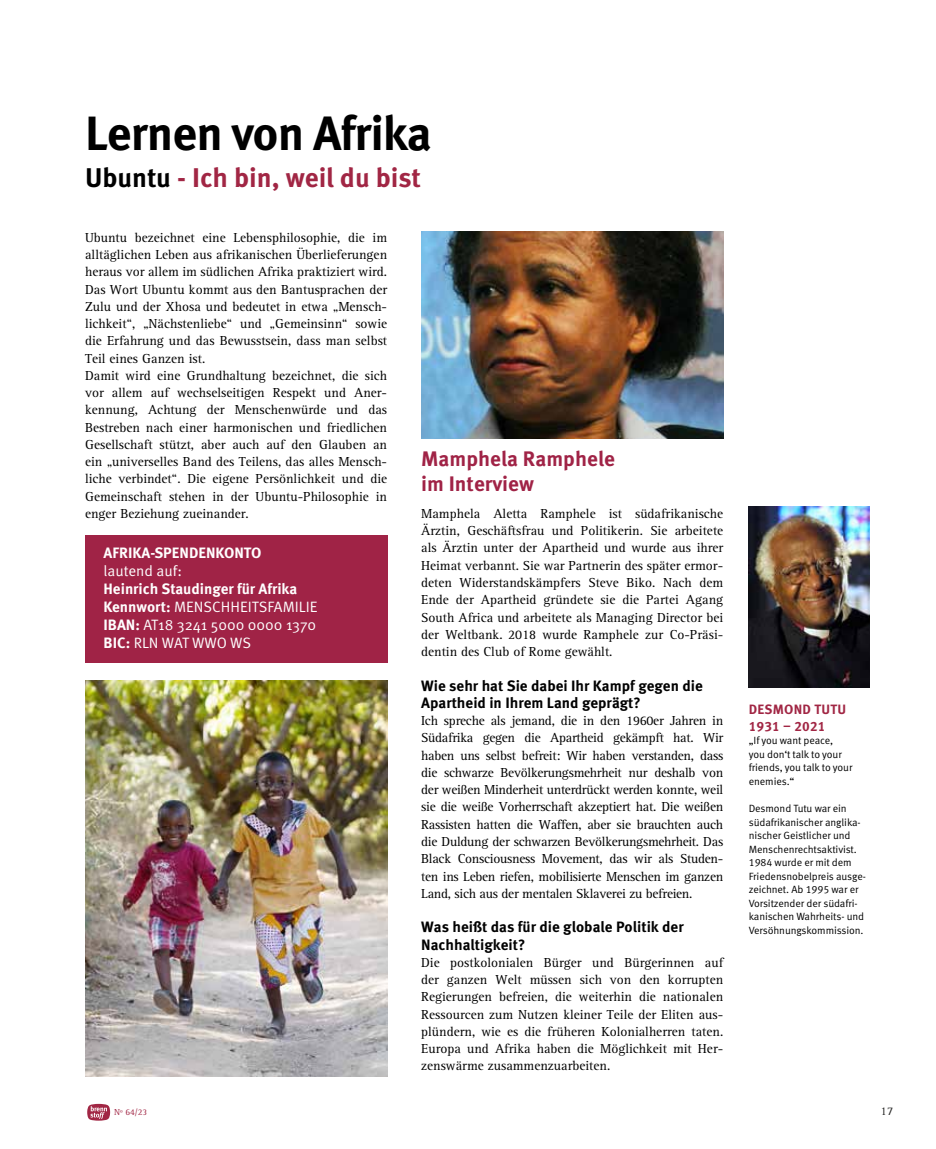
<style>
.page{position:relative;width:936px;height:1149px;background:#fff}
.page>*{position:absolute;margin:0;border:0;box-sizing:border-box;transform-origin:0 0}
.t1{font:700 48px "Meta Pro";letter-spacing:-.02em;color:#000}
.t2{font:700 27px "Meta Pro";letter-spacing:-.005em;color:#a12644}
.t3{font:700 21px/25.2px "Meta Pro";color:#a02346}
.t4{font:700 15px/17.2px "Meta Pro";color:#000}
.t5{font:15px/18px "Meta Pro";color:#fff}
.t6{font:700 15px "Meta Pro";color:#fff}
.t7{font:13.5px/17.2px "Rotis Serif Std";color:#000;text-align:justify}
.t8{font:700 13.5px/16.5px "Meta Pro";letter-spacing:.01em;color:#a12644}
.t9{font:12px "Rotis Serif Std";color:#282827}
.t10{font:10.5px/13.5px "Meta Pro";letter-spacing:-.01em;color:#000}
.t11{font:9px "Rotis Serif Std";color:#a12644}
.s1{color:#000}
.s2{font-weight:700}
</style>
<div class="page">
<svg style="left:87px;top:1103px;width:23px;height:17px"></svg>
<div style="left:85px;top:535px;width:302px;height:127px;background:#a02346"></div>
<img style="left:85px;top:680px;width:302px;height:396px">
<img style="left:421px;top:231px;width:302px;height:207px">
<img style="left:748px;top:506px;width:121px;height:181px">
<h1 class="t1" style="left:85px;top:96px;width:348px">Lernen von Afrika</h1>
<h2 class="t2" style="left:85px;top:156px;width:337px"><span class="s1">Ubuntu</span> - Ich bin, weil du bist</h2>
<p class="t7" style="left:85px;top:229px;width:303px;text-align:left">Ubuntu bezeichnet eine Lebensphilosophie, die im alltäglichen Leben aus afrikanischen Überlieferungen heraus vor allem im südlichen Afrika praktiziert wird.<br>Das Wort Ubuntu kommt aus den Bantusprachen der Zulu und der Xhosa und bedeutet in etwa „Mensch&shy;lichkeit“, „Nächstenliebe“ und „Gemeinsinn“ sowie die Erfahrung und das Bewusstsein, dass man selbst Teil eines Ganzen ist.<br>Damit wird eine Grundhaltung bezeichnet, die sich vor allem auf wechselseitigen Respekt und Aner&shy;kennung, Achtung der Menschenwürde und das Bestreben nach einer harmonischen und friedlichen Gesellschaft stützt, aber auch auf den Glauben an ein „universelles Band des Teilens, das alles Mensch&shy;liche verbindet“. Die eigene Persönlichkeit und die Gemeinschaft stehen in der Ubuntu-Philosophie in enger Beziehung zueinander.</p>
<p class="t6" style="left:103px;top:541px;width:159px">AFRIKA-SPENDENKONTO</p>
<p class="t5" style="left:103px;top:562px;width:80px">lautend auf:</p>
<p class="t5" style="left:103px;top:580px;width:216px"><span class="s2">Heinrich Staudinger für Afrika<br>Kennwort:</span> MENSCHHEITSFAMILIE<br><span class="s2">IBAN:</span> AT18 3241 5000 0000 1370<br><span class="s2">BIC:</span> RLN WAT WWO WS</p>
<p class="t11" style="left:114px;top:1106px;width:35px">Nº 64/23</p>
<h3 class="t3" style="left:421px;top:445px;width:195px">Mamphela Ramphele im Interview</h3>
<p class="t7" style="left:421px;top:505px;width:303px">Mamphela Aletta Ramphele ist südafrikanische Ärztin, Geschäftsfrau und Politikerin. Sie arbeitete als Ärztin unter der Apartheid und wurde aus ihrer Heimat verbannt. Sie war Partnerin des später ermor&shy;deten Widerstandskämpfers Steve Biko. Nach dem Ende der Apartheid gründete sie die Partei Agang South Africa und arbeitete als Managing Director bei der Weltbank. 2018 wurde Ramphele zur Co-Präsi&shy;dentin des Club of Rome gewählt.</p>
<p class="t4" style="left:421px;top:675px;width:283px">Wie sehr hat Sie dabei Ihr Kampf gegen die<br>Apartheid in Ihrem Land geprägt?</p>
<p class="t7" style="left:421px;top:712px;width:303px">Ich spreche als jemand, die in den 1960er Jahren in Südafrika gegen die Apartheid gekämpft hat. Wir haben uns selbst befreit: Wir haben verstanden, dass die schwarze Bevölkerungsmehrheit nur deshalb von der weißen Minderheit unterdrückt werden konnte, weil sie die weiße Vorherrschaft akzeptiert hat. Die weißen Rassisten hatten die Waffen, aber sie brauchten auch die Duldung der schwarzen Bevölkerungsmehrheit. Das Black Consciousness Movement, das wir als Studen&shy;ten ins Leben riefen, mobilisierte Menschen im ganzen Land, sich aus der mentalen Sklaverei zu befreien.</p>
<p class="t4" style="left:421px;top:917px;width:264px">Was heißt das für die globale Politik der<br>Nachhaltigkeit?</p>
<p class="t7" style="left:421px;top:953px;width:303px">Die postkolonialen Bürger und Bürgerinnen auf der ganzen Welt müssen sich von den korrupten Regierungen befreien, die weiterhin die nationalen Ressourcen zum Nutzen kleiner Teile der Eliten aus&shy;plündern, wie es die früheren Kolonialherren taten.<br>Europa und Afrika haben die Möglichkeit mit Her&shy;zenswärme zusammenzuarbeiten.</p>
<p class="t8" style="left:748px;top:700px;width:99px">DESMOND TUTU<br>1931 – 2021</p>
<p class="t10" style="left:748px;top:734px;width:105px">„If you want peace,<br>you don‘t talk to your friends, you talk to your enemies.“</p>
<p class="t10" style="left:748px;top:801px;width:119px">Desmond Tutu war ein südafrikanischer anglika&shy;nischer Geistlicher und<br>Menschenrechtsaktivist.<br>1984 wurde er mit dem<br>Friedensnobelpreis ausge&shy;zeichnet. Ab 1995 war er<br>Vorsitzender der südafri&shy;kanischen Wahrheits- und<br>Versöhnungskommission.</p>
<p class="t9" style="left:880px;top:1103px;width:15px">17</p>
</div>
